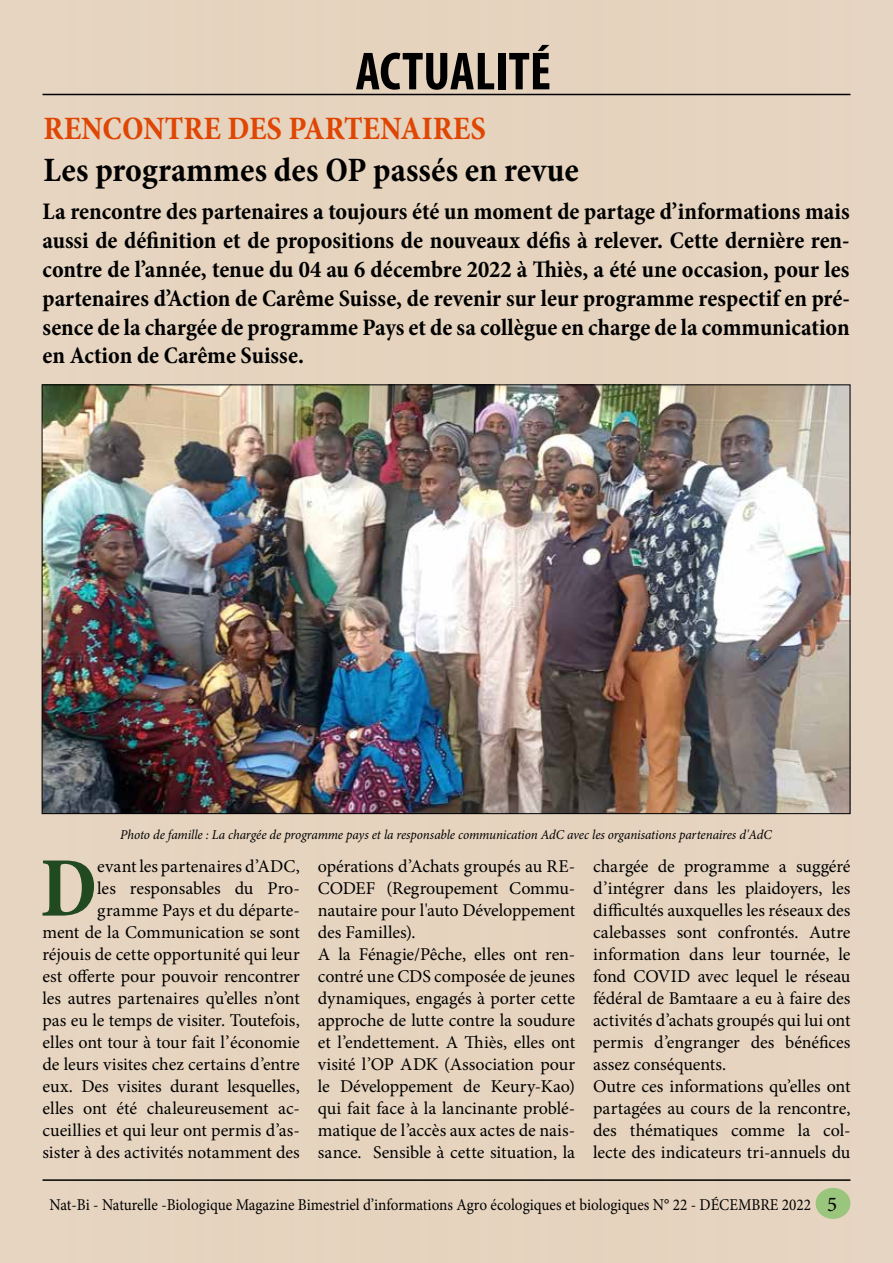
<style>
.page{position:relative;width:893px;height:1263px;background:#e6d4bf}
.page>*{position:absolute;margin:0;border:0;box-sizing:border-box;transform-origin:0 0}
.t1{font:700 condensed 85.8px "Minion Pro";color:#224a21}
.t2{font:700 condensed 54px "Myriad Pro";color:#000}
.t3{font:700 condensed 34.5px "Minion Pro";color:#000}
.t4{font:700 condensed 33px "Minion Pro";color:#df4603}
.t5{font:700 condensed 24px/28.8px "Minion Pro";color:#000;text-align:justify}
.t6{font:18px/22px "Minion Pro";letter-spacing:-.005em;color:#000}
.t7{font:16.5px "Minion Pro";color:#000;scale:.92 1}
.t8{font:italic 13.5px "Minion Pro";letter-spacing:-.01em;color:#000}
.s1{font-size:21px}
</style>
<div class="page">
<hr style="left:43px;top:94px;width:807px;height:1px;background:#000">
<hr style="left:43px;top:1179px;width:807px;height:2px;background:#000">
<div style="left:816px;top:1188px;width:34px;height:31px;background:#99c57c;border-radius:50%"></div>
<img style="left:44px;top:387px;width:804px;height:425px">
<h2 class="t2" style="left:356px;top:38px;width:197px">ACTUALITÉ</h2>
<h3 class="t4" style="left:44px;top:106px;width:444px">RENCONTRE DES PARTENAIRES</h3>
<h3 class="t3" style="left:44px;top:146px;width:537px">Les programmes des OP passés en revue</h3>
<p class="t5" style="left:43px;top:197px;width:809px">La rencontre des partenaires a toujours été un moment de partage d’informations mais aussi de définition et de propositions de nouveaux défis à relever. Cette dernière ren&shy;contre de l’année, tenue du 04 au 6 décembre 2022 à Thiès, a été une occasion, pour les partenaires d’Action de Carême Suisse, de revenir sur leur programme respectif en pré&shy;sence de la chargée de programme Pays et de sa collègue en charge de la communication en Action de Carême Suisse.</p>
<p class="t8" style="left:120px;top:825px;width:653px">Photo de famille : La chargée de programme pays et la responsable communication AdC avec les organisations partenaires d'AdC</p>
<p class="t6" style="left:43px;top:855px;width:259px;text-align:right">evant les partenaires d’ADC,<br>les responsables du Pro&shy;gramme Pays et du départe-<br>ment de la Communication se sont réjouis de cette opportunité qui leur est offerte pour pouvoir rencontrer les autres partenaires qu’elles n’ont pas eu le temps de visiter. Toutefois, elles ont tour à tour fait l’économie de leurs visites chez certains d’entre eux. Des visites durant lesquelles, elles ont été chaleureusement ac&shy;cueillies et qui leur ont permis d’as&shy;sister à des activités notamment des</p>
<p class="t6" style="left:318px;top:855px;width:259px">opérations d’Achats groupés au RE-CODEF (Regroupement Commu&shy;nautaire pour l'auto Développement des Familles).<br>A la Fénagie/Pêche, elles ont ren&shy;contré une CDS composée de jeunes dynamiques, engagés à porter cette approche de lutte contre la soudure et l’endettement. A Thiès, elles ont visité l’OP ADK (Association pour le Développement de Keury-Kao) qui fait face à la lancinante problé&shy;matique de l’accès aux actes de nais&shy;sance. Sensible à cette situation, la</p>
<p class="t6" style="left:593px;top:855px;width:259px">chargée de programme a suggéré d’intégrer dans les plaidoyers, les difficultés auxquelles les réseaux des calebasses sont confrontés. Autre information dans leur tournée, le fond COVID avec lequel le réseau fédéral de Bamtaare a eu à faire des activités d’achats groupés qui lui ont permis d’engranger des bénéfices assez conséquents.<br>Outre ces informations qu’elles ont partagées au cours de la rencontre, des thématiques comme la col&shy;lecte des indicateurs tri-annuels du</p>
<h1 class="t1" style="left:40px;top:829px;width:59px">D</h1>
<p class="t7" style="left:50px;top:1194px;width:857px">Nat-Bi - Naturelle -Biologique Magazine Bimestriel d’informations Agro écologiques et biologiques N° 22 - DÉCEMBRE 2022 <span class="s1">5</span></p>
</div>
